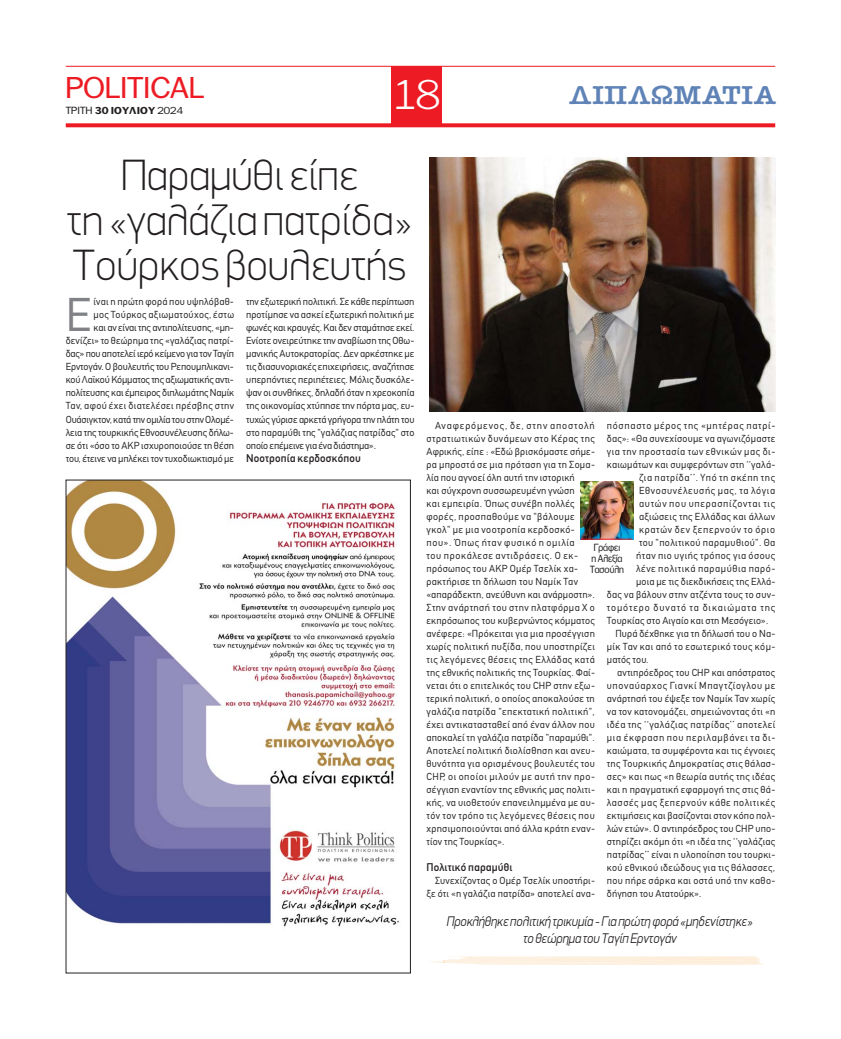
<style>
.page{position:relative;width:841px;height:1039px;background:#fff}
.page>*{position:absolute;margin:0;border:0;box-sizing:border-box;transform-origin:0 0}
.t1{font:46.5px "CF Din";color:#808285}
.t2{font:100 44px/45px "PF Din Display";color:#231f20;text-align:center}
.t3{font:300 40px "PF Franklin Gothic";color:#fff}
.t4{font:29px "PF Franklin Gothic";color:#ed1c24;scale:1.1 1}
.t5{font:26px "American Type ITC Hel Dm Bd";letter-spacing:.025em;color:#5f83b7;scale:1.06 1}
.t6{font:italic 300 14px/17px "PF Din Display";color:#231f20;text-align:center;scale:.9 1}
.t7{font:11px "CF Din";letter-spacing:.015em;color:#231f20}
.t8{font:10px/13px "CF Din";letter-spacing:.025em;color:#231f20;text-align:justify}
.t9{font:10px/13px "CF Din";letter-spacing:-.01em;color:#231f20;text-align:right}
.t10{font:10px "CF Din";letter-spacing:.06em;color:#231f20}
.t11{font:10px "CF Din";letter-spacing:.075em;color:#231f20}
.t12{font:10px "CF Din";letter-spacing:.045em;color:#231f20}
.t13{font:10px "CF Din";letter-spacing:.055em;color:#231f20}
.t14{font:10px "CF Din";letter-spacing:.07em;color:#231f20}
.t15{font:10px "CF Din";letter-spacing:.09em;color:#231f20}
.t16{font:10px "CF Din";letter-spacing:.05em;color:#231f20}
.t17{font:10px "CF Din";letter-spacing:.065em;color:#231f20}
.t18{font:10px/11px "PF Franklin Gothic";color:#231f20;text-align:center;scale:.95 1}
.t19{font:700 9.7px "PF Franklin Gothic";letter-spacing:.01em;color:#231f20;scale:1.1 1}
.s1{font-weight:400;font-size:10px}
.s2{font-weight:400}
</style>
<div class="page">
<svg style="left:66px;top:123px;width:708px;height:4px;background:#ee2d34"></svg>
<div style="left:391px;top:66px;width:50px;height:61px;background:#ed1c24"></div>
<hr style="left:66px;top:66px;width:708px;height:1px;background:#ed1c24">
<img style="left:580px;top:482px;width:52px;height:56px">
<hr style="left:580px;top:538px;width:52px;height:1px;background:#ed1c24">
<svg style="left:445px;top:956px;width:319px;height:9px;background:#fdf1e1"></svg>
<svg style="left:431px;top:960px;width:14px;height:3px"></svg>
<img style="left:429px;top:157px;width:345px;height:255px">
<img style="left:68px;top:482px;width:331px;height:445px">
<h3 class="t4" style="left:66px;top:71px;width:127px">ΡOLITICAL</h3>
<h3 class="t3" style="left:393px;top:72px;width:48px">18</h3>
<h3 class="t5" style="left:569px;top:81px;width:196px">ΔΙΠΛΩΜΑΤΙΑ</h3>
<p class="t19" style="left:66px;top:104px;width:108px"><span class="s1">ΤΡΙΤΗ</span> 30 ΙΟΥΛΙΟΥ <span class="s2">2024</span></p>
<h2 class="t2" style="left:67px;top:157px;width:346px">Παραμύθι είπε<br>τη «γαλάζια πατρίδα»<br>Τούρκος βουλευτής</h2>
<p class="t9" style="left:66px;top:296px;width:170px">ίναι η πρώτη φορά που υψηλόβαθ-<br>μος Τούρκος αξιωματούχος, έστω<br>και αν είναι της αντιπολίτευσης, «μη&shy;δενίζει» το θεώρημα της «γαλάζιας πατρί&shy;δας» που αποτελεί ιερό κείμενο για τον Ταγίπ Ερντογάν. Ο βουλευτής του Ρεπουμπλικανι&shy;κού Λαϊκού Κόμματος της αξιωματικής αντι&shy;πολίτευσης και έμπειρος διπλωμάτης Ναμίκ Ταν, αφού έχει διατελέσει πρέσβης στην Ουάσιγκτον, κατά την ομιλία του στην Ολομέ&shy;λεια της τουρκικής Εθνοσυνέλευσης δήλω&shy;σε ότι «όσο το ΑΚΡ ισχυροποιούσε τη θέση του, έτεινε να μπλέκει τον τυχοδιωκτισμό με</p>
<p class="t8" style="left:246px;top:296px;width:170px">την εξωτερική πολιτική. Σε κάθε περίπτωση προτίμησε να ασκεί εξωτερική πολιτική με φωνές και κραυγές. Και δεν σταμάτησε εκεί.<br>Ενίοτε ονειρεύτηκε την αναβίωση της Οθω&shy;μανικής Αυτοκρατορίας. Δεν αρκέστηκε με τις διασυνοριακές επιχειρήσεις, αναζήτησε υπερπόντιες περιπέτειες. Μόλις δυσκόλε&shy;ψαν οι συνθήκες, δηλαδή όταν η χρεοκοπία της οικονομίας χτύπησε την πόρτα μας, ευ&shy;τυχώς γύρισε αρκετά γρήγορα την πλάτη του στο παραμύθι της "γαλάζιας πατρίδας" στο οποίο επέμεινε για ένα διάστημα».</p>
<h1 class="t1" style="left:66px;top:297px;width:27px">Ε</h1>
<p class="t7" style="left:246px;top:451px;width:116px">Νοοτροπία κερδοσκόπου</p>
<p class="t8" style="left:426px;top:420px;width:170px;text-align:left;text-indent:9px">Αναφερόμενος, δε, στην αποστολή στρατιωτικών δυνάμεων στο Κέρας της Αφρικής, είπε : «Εδώ βρισκόμαστε σήμε&shy;ρα μπροστά σε μια πρόταση για τη Σομα&shy;λία που αγνοεί όλη αυτή την ιστορική<br>και σύγχρονη συσσωρευμένη γνώση<br>και εμπειρία. Όπως συνέβη πολλές φορές, προσπαθούμε να "βάλουμε γκολ" με μια νοοτροπία κερδοσκό&shy;που». Όπως ήταν φυσικό η ομιλία<br>του προκάλεσε αντιδράσεις. Ο εκ&shy;πρόσωπος του ΑΚΡ Ομέρ Τσελίκ χα&shy;ρακτήρισε τη δήλωση του Ναμίκ Ταν «απαράδεκτη, ανεύθυνη και ανάρμοστη».<br>Στην ανάρτησή του στην πλατφόρμα Χ ο εκπρόσωπος του κυβερνώντος κόμματος ανέφερε: «Πρόκειται για μια προσέγγιση χωρίς πολιτική πυξίδα, που υποστηρίζει τις λεγόμενες θέσεις της Ελλάδας κατά της εθνικής πολιτικής της Τουρκίας. Φαί&shy;νεται ότι ο επιτελικός του CHP στην εξω&shy;τερική πολιτική, ο οποίος αποκαλούσε τη γαλάζια πατρίδα "επεκτατική πολιτική", έχει αντικατασταθεί από έναν άλλον που αποκαλεί τη γαλάζια πατρίδα "παραμύθι".<br>Αποτελεί πολιτική διολίσθηση και ανευ&shy;θυνότητα για ορισμένους βουλευτές του CHP, οι οποίοι μιλούν με αυτή την προ&shy;σέγγιση εναντίον της εθνικής μας πολιτι&shy;κής, να υιοθετούν επανειλημμένα με αυ&shy;τόν τον τρόπο τις λεγόμενες θέσεις που χρησιμοποιούνται από άλλα κράτη εναν&shy;τίον της Τουρκίας».</p>
<p class="t7" style="left:426px;top:861px;width:87px">Πολιτικό παραμύθι</p>
<p class="t8" style="left:426px;top:875px;width:170px;text-align:right">Συνεχίζοντας ο Ομέρ Τσελίκ υποστήρι&shy;ξε ότι «η γαλάζια πατρίδα» αποτελεί ανα-</p>
<p class="t11" style="left:606px;top:422px;width:170px">πόσπαστο μέρος της «μητέρας πατρί-</p>
<p class="t8" style="left:606px;top:433px;width:170px">δας»: «Θα συνεχίσουμε να αγωνιζόμαστε</p>
<p class="t13" style="left:606px;top:448px;width:170px">για την προστασία των εθνικών μας δι-</p>
<p class="t8" style="left:606px;top:459px;width:170px">καιωμάτων και συμφερόντων στη ‘‘γαλά-</p>
<p class="t10" style="left:638px;top:474px;width:138px">ζια πατρίδα’’. Υπό τη σκέπη της</p>
<p class="t17" style="left:638px;top:487px;width:138px">Εθνοσυνέλευσής μας, τα λόγια</p>
<p class="t11" style="left:638px;top:500px;width:138px">αυτών που υπερασπίζονται τις</p>
<p class="t8" style="left:638px;top:511px;width:138px">αξιώσεις της Ελλάδας και άλλων</p>
<p class="t11" style="left:638px;top:526px;width:138px">κρατών δεν ξεπερνούν το όριο</p>
<p class="t8" style="left:638px;top:537px;width:138px">του "πολιτικού παραμυθιού". Θα</p>
<p class="t16" style="left:635px;top:552px;width:140px">ήταν πιο υγιής τρόπος για όσους</p>
<p class="t10" style="left:635px;top:565px;width:141px">λένε πολιτικά παραμύθια παρό-</p>
<p class="t8" style="left:635px;top:576px;width:141px">μοια με τις διεκδικήσεις της Ελλά-</p>
<p class="t8" style="left:606px;top:589px;width:170px">δας να βάλουν στην ατζέντα τους το συν-</p>
<p class="t15" style="left:606px;top:604px;width:170px">τομότερο δυνατό τα δικαιώματα της</p>
<p class="t8" style="left:606px;top:615px;width:163px">Τουρκίας στο Αιγαίο και στη Μεσόγειο».</p>
<p class="t8" style="left:615px;top:628px;width:161px">Πυρά δέχθηκε για τη δήλωσή του ο Να-</p>
<p class="t12" style="left:606px;top:643px;width:170px">μίκ Ταν και από το εσωτερικό τους κόμ-</p>
<p class="t8" style="left:606px;top:654px;width:43px">ματός του.</p>
<p class="t8" style="left:617px;top:667px;width:159px">αντιπρόεδρος του CHP και απόστρατος</p>
<p class="t10" style="left:606px;top:682px;width:170px">υποναύαρχος Γιανκί Μπαγτζίογλου με</p>
<p class="t8" style="left:606px;top:693px;width:170px">ανάρτησή του έψεξε τον Ναμίκ Ταν χωρίς</p>
<p class="t8" style="left:606px;top:706px;width:170px">να τον κατονομάζει, σημειώνοντας ότι «η</p>
<p class="t12" style="left:606px;top:721px;width:170px">ιδέα της ‘‘γαλάζιας πατρίδας’’ αποτελεί</p>
<p class="t14" style="left:606px;top:734px;width:170px">μια έκφραση που περιλαμβάνει τα δι-</p>
<p class="t8" style="left:606px;top:745px;width:170px">καιώματα, τα συμφέροντα και τις έγνοιες</p>
<p class="t8" style="left:606px;top:758px;width:170px">της Τουρκικής Δημοκρατίας στις θάλασ-</p>
<p class="t8" style="left:606px;top:771px;width:170px">σες» και πως «η θεωρία αυτής της ιδέας</p>
<p class="t8" style="left:606px;top:784px;width:170px">και η πραγματική εφαρμογή της στις θά-</p>
<p class="t10" style="left:606px;top:799px;width:170px">λασσές μας ξεπερνούν κάθε πολιτικές</p>
<p class="t8" style="left:606px;top:810px;width:170px">εκτιμήσεις και βασίζονται στον κόπο πολ-</p>
<p class="t8" style="left:606px;top:823px;width:170px">λών ετών». Ο αντιπρόεδρος του CHP υπο-</p>
<p class="t8" style="left:606px;top:836px;width:170px">στηρίζει ακόμη ότι «η ιδέα της ‘‘γαλάζιας</p>
<p class="t8" style="left:606px;top:849px;width:170px">πατρίδας’’ είναι η υλοποίηση του τουρκι-</p>
<p class="t8" style="left:606px;top:862px;width:170px">κού εθνικού ιδεώδους για τις θάλασσες,</p>
<p class="t8" style="left:606px;top:875px;width:170px">που πήρε σάρκα και οστά υπό την καθο-</p>
<p class="t8" style="left:606px;top:888px;width:96px">δήγηση του Ατατούρκ».</p>
<p class="t18" style="left:589px;top:542px;width:37px">Γράφει<br>η Αλεξία<br>Τασούλη</p>
<h3 class="t6" style="left:446px;top:914px;width:341px">Προκλήθηκε πολιτική τρικυμία - Για πρώτη φορά «μηδενίστηκε» το θεώρημα του Ταγίπ Ερντογάν</h3>
</div>
